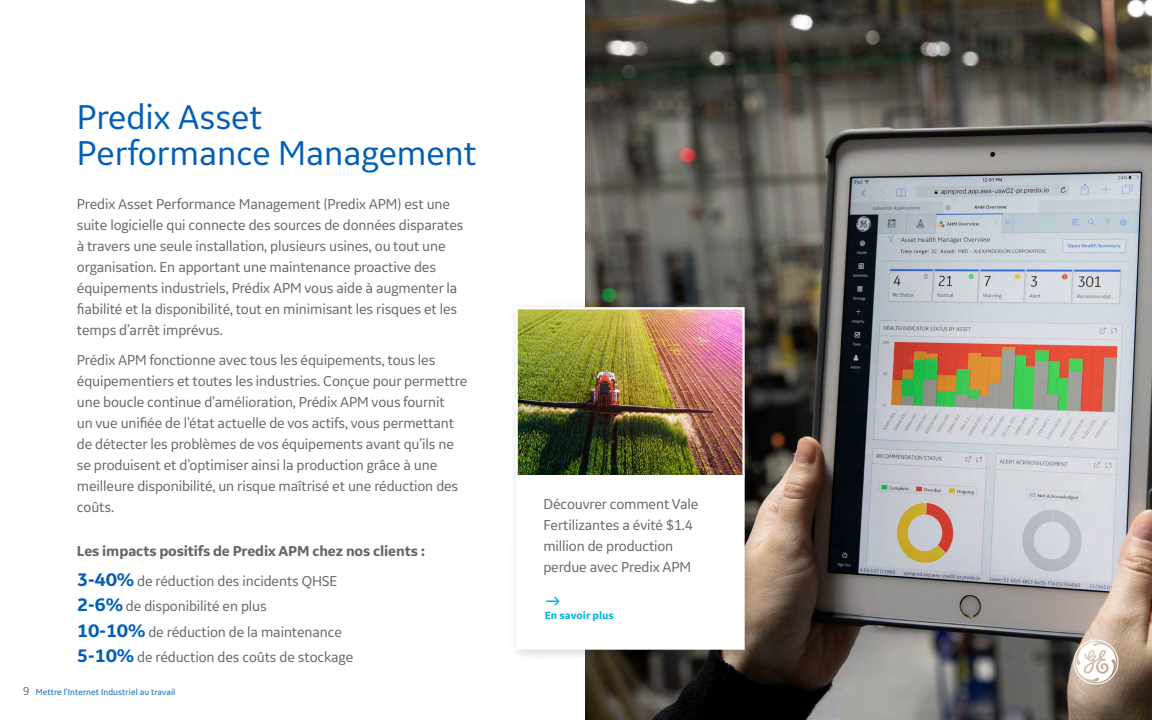
<style>
.page{position:relative;width:1152px;height:720px;background:#fff}
.page>*{position:absolute;margin:0;border:0;box-sizing:border-box;transform-origin:0 0}
.t1{font:36px/36px "GE Inspira Sans";letter-spacing:-.005em;color:#005eb8}
.t2{font:15px/21px "GE Inspira Sans";letter-spacing:-.01em;color:#63666a}
.t3{font:700 15px/30px "GE Inspira Sans";letter-spacing:-.01em;color:#63666a}
.t4{font:700 11px "GE Inspira Sans";color:#00b5e2}
.t5{font:9px "GE Inspira Sans";letter-spacing:.01em;color:#005eb8}
.s1{font-size:19px;color:#005eb8}
.s2{font-weight:400}
.s3{font-weight:700;font-size:19px;color:#005eb8}
.s4{font-size:12px;color:#63666a}
</style>
<div class="page">
<img style="left:585px;top:0;width:567px;height:720px">
<svg style="left:1074px;top:640px;width:44px;height:44px"></svg>
<div style="left:508px;top:300px;width:248px;height:361px;background:#000;opacity:.18"></div>
<svg style="left:515px;top:478px;width:230px;height:172px"></svg>
<img style="left:515px;top:306px;width:230px;height:172px">
<svg style="left:540px;top:495px;width:182px;height:111px"></svg>
<h1 class="t1" style="left:77px;top:98px;width:401px">Predix Asset<br>Performance Management</h1>
<p class="t2" style="left:77px;top:193px;width:388px">Predix Asset Performance Management (Predix APM) est une suite logicielle qui connecte des sources de données disparates à travers une seule installation, plusieurs usines, ou tout une organisation. En apportant une maintenance proactive des équipements industriels, Prédix APM vous aide à augmenter la fiabilité et la disponibilité, tout en minimisant les risques et les temps d’arrêt imprévus.</p>
<p class="t2" style="left:77px;top:349px;width:392px">Prédix APM fonctionne avec tous les équipements, tous les équipementiers et toutes les industries. Conçue pour permettre une boucle continue d’amélioration, Prédix APM vous fournit<br>un vue unifiée de l’état actuelle de vos actifs, vous permettant de détecter les problèmes de vos équipements avant qu’ils ne se produisent et d’optimiser ainsi la production grâce à une meilleure disponibilité, un risque maîtrisé et une réduction des coûts.</p>
<p class="t3" style="left:77px;top:535px;width:350px">Les impacts positifs de Predix APM chez nos clients :<br><span class="s1">3-40%</span> <span class="s2">de réduction des incidents QHSE</span></p>
<p class="t2" style="left:77px;top:593px;width:278px;line-height:25.5px"><span class="s3">2-6%</span> de disponibilité en plus<br><span class="s3">10-10%</span> de réduction de la maintenance<br><span class="s3">5-10%</span> de réduction des coûts de stockage</p>
<p class="t5" style="left:23px;top:686px;width:154px"><span class="s4">9</span> Mettre l’Internet Industriel au travail</p>
<p class="t2" style="left:543px;top:493px;width:157px">Découvrer comment Vale<br>Fertilizantes a évité $1.4 million de production perdue avec Predix APM</p>
<p class="t4" style="left:545px;top:609px;width:71px">En savoir plus</p>
</div>
